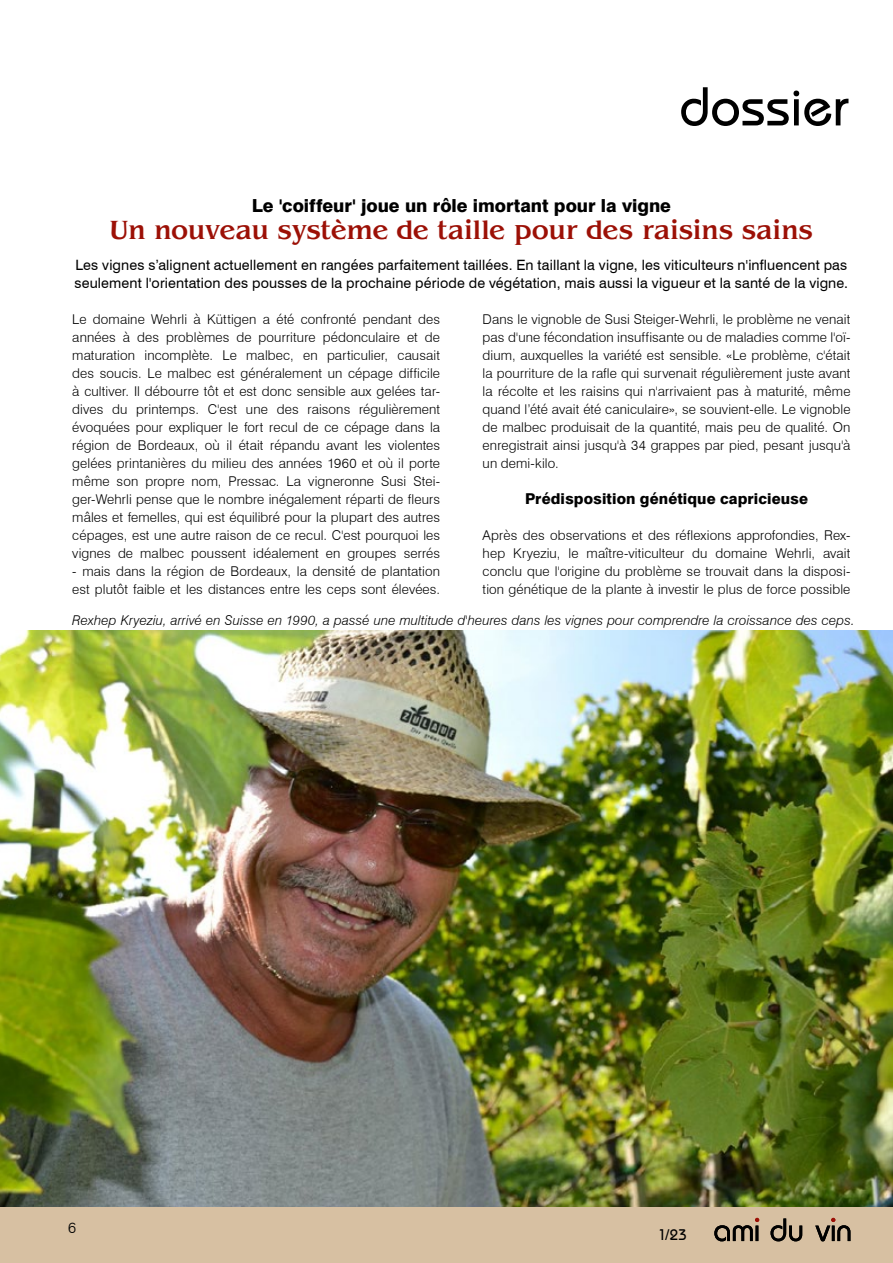
<style>
.page{position:relative;width:893px;height:1263px;background:#fff}
.page>*{position:absolute;margin:0;border:0;box-sizing:border-box;transform-origin:0 0}
.t1{font:54px "Dyname SSK";letter-spacing:-.01em;color:#000}
.Corps_de_texte{font:700 27px "Wand SSK";letter-spacing:-.005em;color:#9c1006}
.Corps_de_texte-2{font:800 18px "Swiss 721 BT";color:#000}
.Corps_de_texte-3{font:800 15px "Swiss 721 BT";letter-spacing:.005em;color:#000}
.t2{font:15px "Dyname SSK";color:#000}
.t3{font:300 15px "Swiss 721 BT";color:#000}
.Corps_de_texte-4{font:14.25px/18px "Swiss 721 BT";letter-spacing:.01em;color:#000}
.Corps_de_texte-5{font:300 13.5px/18px "Swiss 721 BT";letter-spacing:.01em;color:#000;text-align:justify}
.Corps_de_texte-6{font:italic 300 13.5px "Swiss 721 BT";letter-spacing:.005em;color:#000}
</style>
<div class="page">
<div style="left:0;top:1206px;width:893px;height:57px;background:#d7c0a2"></div>
<svg style="left:714px;top:1218px;width:136px;height:23px"></svg>
<img style="left:0;top:630px;width:893px;height:576px">
<h1 class="t1" style="left:679px;top:74px;width:173px">dossier</h1>
<p class="Corps_de_texte-2" style="left:252px;top:195px;width:421px">Le 'coiffeur' joue un rôle imortant pour la vigne</p>
<p class="Corps_de_texte" style="left:110px;top:215px;width:705px">Un nouveau système de taille pour des raisins sains</p>
<p class="Corps_de_texte-4" style="left:75px;top:255px;width:775px">Les vignes s’alignent actuellement en rangées parfaitement taillées. En taillant la vigne, les viticulteurs n'influencent pas seulement l'orientation des pousses de la prochaine période de végétation, mais aussi la vigueur et la santé de la vigne.</p>
<p class="Corps_de_texte-5" style="left:72px;top:310px;width:369px">Le domaine Wehrli à Küttigen a été confronté pendant des années à des problèmes de pourriture pédonculaire et de maturation incomplète. Le malbec, en particulier, causait des soucis. Le malbec est généralement un cépage difficile à cultiver. Il débourre tôt et est donc sensible aux gelées tar&shy;dives du printemps. C'est une des raisons régulièrement évoquées pour expliquer le fort recul de ce cépage dans la région de Bordeaux, où il était répandu avant les violentes gelées printanières du milieu des années 1960 et où il porte même son propre nom, Pressac. La vigneronne Susi Stei&shy;ger-Wehrli pense que le nombre inégalement réparti de fleurs mâles et femelles, qui est équilibré pour la plupart des autres cépages, est une autre raison de ce recul. C'est pourquoi les vignes de malbec poussent idéalement en groupes serrés</p>
<p class="Corps_de_texte-5" style="left:72px;top:562px;width:369px">- mais dans la région de Bordeaux, la densité de plantation est plutôt faible et les distances entre les ceps sont élevées.</p>
<p class="Corps_de_texte-5" style="left:483px;top:310px;width:369px">Dans le vignoble de Susi Steiger-Wehrli, le problème ne venait pas d'une fécondation insuffisante ou de maladies comme l'oï&shy;dium, auxquelles la variété est sensible. «Le problème, c'était la pourriture de la rafle qui survenait régulièrement juste avant la récolte et les raisins qui n'arrivaient pas à maturité, même quand l’été avait été caniculaire», se souvient-elle. Le vignoble de malbec produisait de la quantité, mais peu de qualité. On enregistrait ainsi jusqu'à 34 grappes par pied, pesant jusqu'à un demi-kilo.</p>
<p class="Corps_de_texte-3" style="left:525px;top:490px;width:285px">Prédisposition génétique capricieuse</p>
<p class="Corps_de_texte-5" style="left:483px;top:526px;width:369px">Après des observations et des réflexions approfondies, Rex&shy;hep Kryeziu, le maître-viticulteur du domaine Wehrli, avait conclu que l'origine du problème se trouvait dans la disposi&shy;tion génétique de la plante à investir le plus de force possible</p>
<p class="Corps_de_texte-6" style="left:72px;top:612px;width:784px">Rexhep Kryeziu, arrivé en Suisse en 1990, a passé une multitude d'heures dans les vignes pour comprendre la croissance des ceps.</p>
<p class="t3" style="left:68px;top:1219px;width:9px">6</p>
<p class="t2" style="left:657px;top:1226px;width:31px">1/23</p>
</div>
